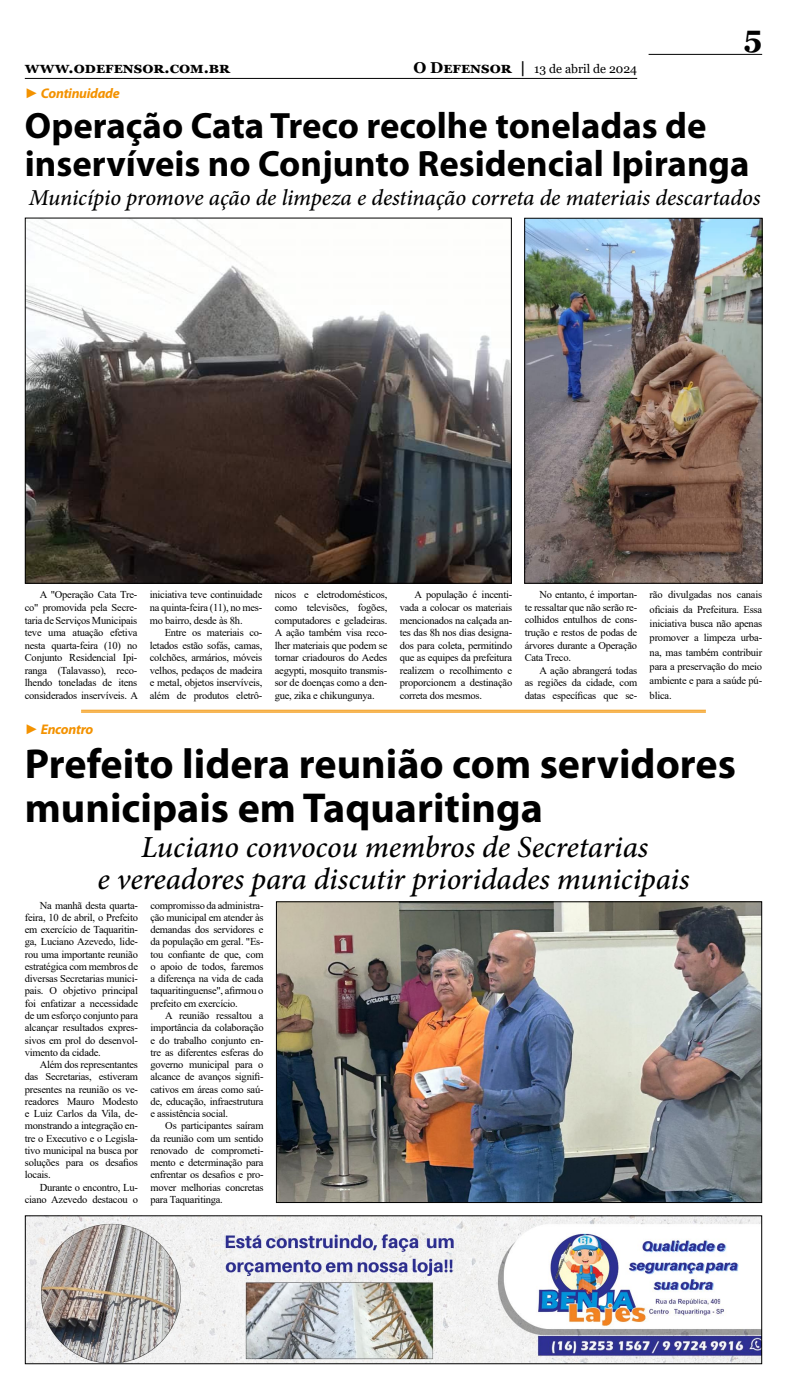
<style>
.page{position:relative;width:787px;height:1389px;background:#fff}
.page>*{position:absolute;margin:0;border:0;box-sizing:border-box;transform-origin:0 0}
.t1{font:700 42px/43.8px "Myriad Pro";color:#000}
.t2{font:700 36.75px/38.5px "Myriad Pro";color:#000}
.t3{font:italic 500 30.62px/32.4px "Minion Pro";letter-spacing:-.005em;color:#000;text-align:center}
.t4{font:700 30.62px "Georgia";color:#000}
.t5{font:italic 500 22.75px "Minion Pro";letter-spacing:-.005em;color:#000}
.t6{font:700 15.75px "Georgia";color:#000}
.t7{font:italic 700 14px "Myriad Pro";letter-spacing:-.02em;color:#f39200}
.t8{font:12.25px "Georgia";color:#000}
.t9{font:10.5px/12.2px "Times New Roman";letter-spacing:-.02em;color:#000;text-align:justify}
.s1{font-weight:700;font-size:15.75px}
.s2{font-family:"Times New Roman";font-style:normal}
</style>
<div class="page">
<hr style="left:648px;top:54px;width:113px;height:1px;background:#000">
<hr style="left:25px;top:78px;width:612px;height:1px;background:#000">
<img style="left:27px;top:1217px;width:732px;height:145px">
<img style="left:27px;top:220px;width:482px;height:362px">
<img style="left:526px;top:220px;width:234px;height:362px">
<div style="left:524px;top:218px;width:238px;height:366px;border:1px solid #000"></div>
<img style="left:278px;top:903px;width:481px;height:298px">
<div style="left:276px;top:901px;width:485px;height:302px;border:1px solid #000"></div>
<hr style="left:81px;top:710px;width:624px;height:1px;background:#f39200">
<hr style="left:81px;top:711px;width:624px;height:2px;background:#f39200">
<h3 class="t6" style="left:25px;top:58px;width:207px">www.odefensor.com.br</h3>
<p class="t8" style="left:413px;top:62px;width:225px"><span class="s1">O Defensor |</span> 13 de abril de 2024</p>
<h3 class="t4" style="left:743px;top:17px;width:20px">5</h3>
<h3 class="t7" style="left:25px;top:84px;width:96px"><span class="s2">►</span> Continuidade</h3>
<h2 class="t2" style="left:25px;top:105px;width:726px">Operação Cata Treco recolhe toneladas de inservíveis no Conjunto Residencial Ipiranga</h2>
<h3 class="t5" style="left:29px;top:182px;width:732px">Município promove ação de limpeza e destinação correta de materiais descartados</h3>
<p class="t9" style="left:25px;top:588px;width:115px;line-height:12.6px;text-indent:15px">A "Operação Cata Tre&shy;co" promovida pela Secre&shy;taria de Serviços Municipais teve uma atuação efetiva nesta quarta-feira (10) no Conjunto Residencial Ipi&shy;ranga (Talavasso), reco&shy;lhendo toneladas de itens considerados inservíveis. A</p>
<p class="t9" style="left:150px;top:588px;width:114px;line-height:12.6px">iniciativa teve continuidade na quinta-feira (11), no mes&shy;mo bairro, desde às 8h.</p>
<p class="t9" style="left:150px;top:626px;width:114px;line-height:12.6px;text-indent:15px">Entre os materiais co&shy;letados estão sofás, camas, colchões, armários, móveis velhos, pedaços de madeira e metal, objetos inservíveis, além de produtos eletrô-</p>
<p class="t9" style="left:274px;top:588px;width:114px;line-height:12.6px">nicos e eletrodomésticos, como televisões, fogões, computadores e geladeiras.<br>A ação também visa reco&shy;lher materiais que podem se tornar criadouros do Aedes aegypti, mosquito transmis&shy;sor de doenças como a den&shy;gue, zika e chikungunya.</p>
<p class="t9" style="left:399px;top:588px;width:114px;line-height:12.6px;text-indent:15px">A população é incenti&shy;vada a colocar os materiais mencionados na calçada an&shy;tes das 8h nos dias designa&shy;dos para coleta, permitindo que as equipes da prefeitura realizem o recolhimento e proporcionem a destinação correta dos mesmos.</p>
<p class="t9" style="left:524px;top:588px;width:114px;line-height:12.6px;text-indent:15px">No entanto, é importan&shy;te ressaltar que não serão re&shy;colhidos entulhos de cons&shy;trução e restos de podas de árvores durante a Operação Cata Treco.</p>
<p class="t9" style="left:524px;top:664px;width:114px;line-height:12.6px;text-indent:15px">A ação abrangerá todas as regiões da cidade, com datas específicas que se-</p>
<p class="t9" style="left:649px;top:587px;width:114px;line-height:14.3px">rão divulgadas nos canais oficiais da Prefeitura. Essa iniciativa busca não apenas promover a limpeza urba&shy;na, mas também contribuir para a preservação do meio ambiente e para a saúde pú&shy;blica.</p>
<h3 class="t7" style="left:25px;top:720px;width:70px"><span class="s2">►</span> Encontro</h3>
<h1 class="t1" style="left:25px;top:741px;width:712px">Prefeito lidera reunião com servidores municipais em Taquaritinga</h1>
<h3 class="t3" style="left:97px;top:830px;width:593px">Luciano convocou membros de Secretarias<br>e vereadores para discutir prioridades municipais</h3>
<p class="t9" style="left:25px;top:899px;width:115px;text-indent:15px">Na manhã desta quarta&shy;feira, 10 de abril, o Prefeito em exercício de Taquaritin&shy;ga, Luciano Azevedo, lide&shy;rou uma importante reunião estratégica com membros de diversas Secretarias munici&shy;pais. O objetivo principal foi enfatizar a necessidade de um esforço conjunto para alcançar resultados expres&shy;sivos em prol do desenvol&shy;vimento da cidade.</p>
<p class="t9" style="left:25px;top:1058px;width:115px;text-indent:15px">Além dos representantes das Secretarias, estiveram presentes na reunião os ve&shy;readores Mauro Modesto e Luiz Carlos da Vila, de&shy;monstrando a integração en&shy;tre o Executivo e o Legisla&shy;tivo municipal na busca por soluções para os desafios locais.</p>
<p class="t9" style="left:25px;top:1181px;width:115px;text-align:right">Durante o encontro, Lu&shy;ciano Azevedo destacou o</p>
<p class="t9" style="left:150px;top:899px;width:115px">compromisso da administra&shy;ção municipal em atender às demandas dos servidores e da população em geral. "Es&shy;tou confiante de que, com o apoio de todos, faremos a diferença na vida de cada taquaritinguense", afirmou o prefeito em exercício.</p>
<p class="t9" style="left:150px;top:1009px;width:115px;text-indent:15px">A reunião ressaltou a importância da colaboração e do trabalho conjunto en&shy;tre as diferentes esferas do governo municipal para o alcance de avanços signifi&shy;cativos em áreas como saú&shy;de, educação, infraestrutura e assistência social.</p>
<p class="t9" style="left:150px;top:1119px;width:115px;text-indent:15px">Os participantes saíram da reunião com um sentido renovado de comprometi&shy;mento e determinação para enfrentar os desafios e pro&shy;mover melhorias concretas para Taquaritinga.</p>
</div>
